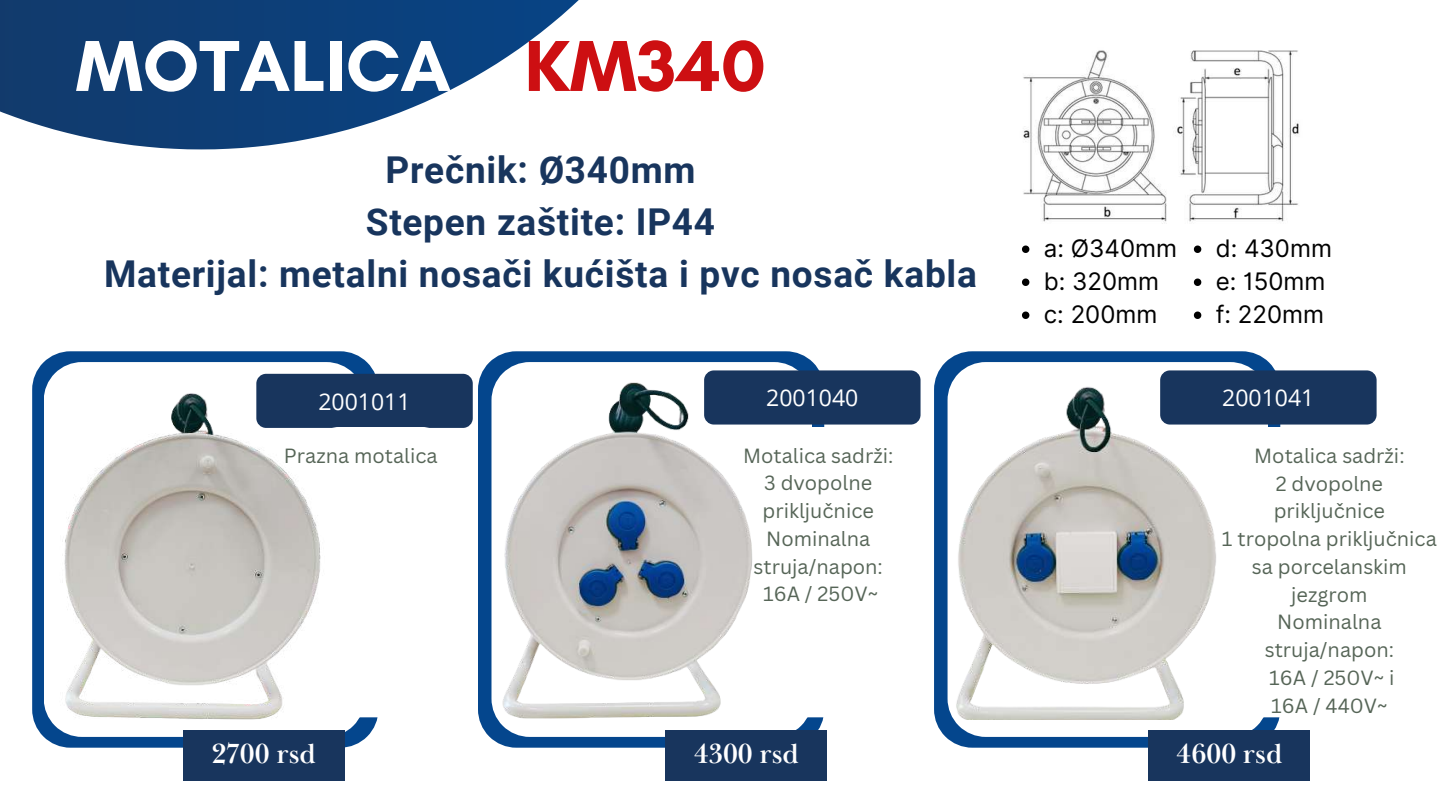
<style>
.page{position:relative;width:1440px;height:810px;background:#fff}
.page>*{position:absolute;margin:0;border:0;box-sizing:border-box;transform-origin:0 0}
.t1{font:700 73.4px "Glacial Indifference";color:#fff}
.t2{font:700 37px/51.8px "Roboto";letter-spacing:.02em;color:#18355d;text-align:center}
.t3{font:700 28.4px "Baskerville Display PT";color:#fff}
.t4{font:24.1px/33px "Inter";color:#000}
.t5{font:23px "Open Sans";color:#fff}
.t6{font:20px/27.8px "Canva Sans";color:#566557;text-align:center}
.s1{color:#cd0f12}
</style>
<div class="page">
<svg style="left:0;top:0;width:579px;height:149px;fill:#0f3f7a"></svg>
<svg style="left:32px;top:351px;width:346px;height:397px;background:#2e65a0"></svg>
<svg style="left:44px;top:362px;width:321px;height:375px"></svg>
<div style="left:256px;top:374px;width:217px;height:54px;background:#18355d;border-radius:10px"></div>
<svg style="left:478px;top:351px;width:346px;height:397px;background:#1c5898"></svg>
<svg style="left:492px;top:362px;width:320px;height:368px"></svg>
<div style="left:704px;top:370px;width:217px;height:55px;background:#18355d;border-radius:10px"></div>
<svg style="left:935px;top:351px;width:345px;height:397px;background:#2a629e"></svg>
<svg style="left:948px;top:362px;width:320px;height:375px"></svg>
<img style="left:32px;top:386px;width:225px;height:77px">
<div style="left:1160px;top:370px;width:217px;height:55px;background:#18355d;border-radius:10px"></div>
<img style="left:1023px;top:50px;width:276px;height:174px">
<svg style="left:1022px;top:246px;width:7px;height:7px"></svg>
<svg style="left:1022px;top:279px;width:7px;height:7px"></svg>
<svg style="left:1022px;top:312px;width:7px;height:7px"></svg>
<svg style="left:1194px;top:246px;width:7px;height:7px"></svg>
<svg style="left:1194px;top:279px;width:7px;height:7px"></svg>
<svg style="left:1194px;top:312px;width:7px;height:7px"></svg>
<svg style="left:325px;top:427px;width:134px;height:290px"></svg>
<img style="left:40px;top:413px;width:285px;height:317px">
<div style="left:183px;top:730px;width:161px;height:50px;background:#18355d"></div>
<div style="left:666px;top:730px;width:161px;height:50px;background:#18355d"></div>
<div style="left:1149px;top:730px;width:161px;height:50px;background:#18355d"></div>
<svg style="left:764px;top:427px;width:60px;height:290px"></svg>
<img style="left:492px;top:367px;width:272px;height:370px">
<svg style="left:1237px;top:427px;width:43px;height:290px"></svg>
<img style="left:920px;top:380px;width:317px;height:339px">
<h1 class="t1" style="left:76px;top:21px;width:692px">MOTALICA <span class="s1">KM340</span></h1>
<h2 class="t2" style="left:104px;top:145px;width:874px">Prečnik: Ø340mm<br>Stepen zaštite: IP44<br>Materijal: metalni nosači kućišta i pvc nosač kabla</h2>
<p class="t4" style="left:1044px;top:232px;width:135px">a: Ø340mm b: 320mm c: 200mm</p>
<p class="t4" style="left:1216px;top:232px;width:118px">d: 430mm e: 150mm f: 220mm</p>
<p class="t5" style="left:318px;top:385px;width:94px">2001011</p>
<p class="t5" style="left:766px;top:382px;width:94px">2001040</p>
<p class="t5" style="left:1222px;top:382px;width:94px">2001041</p>
<p class="t6" style="left:284px;top:441px;width:155px">Prazna motalica</p>
<p class="t6" style="left:743px;top:441px;width:152px">Motalica sadrži:<br>3 dvopolne priključnice<br>Nominalna struja/napon:<br>16A / 250V~</p>
<p class="t6" style="left:1222px;top:441px;width:216px">Motalica sadrži:<br>2 dvopolne priključnice<br>1 tropolna priključnica sa porcelanskim jezgrom<br>Nominalna struja/napon:<br>16A / 250V~ i<br>16A / 440V~</p>
<h3 class="t3" style="left:212px;top:736px;width:106px">2700 rsd</h3>
<h3 class="t3" style="left:694px;top:736px;width:107px">4300 rsd</h3>
<h3 class="t3" style="left:1176px;top:736px;width:108px">4600 rsd</h3>
</div>
